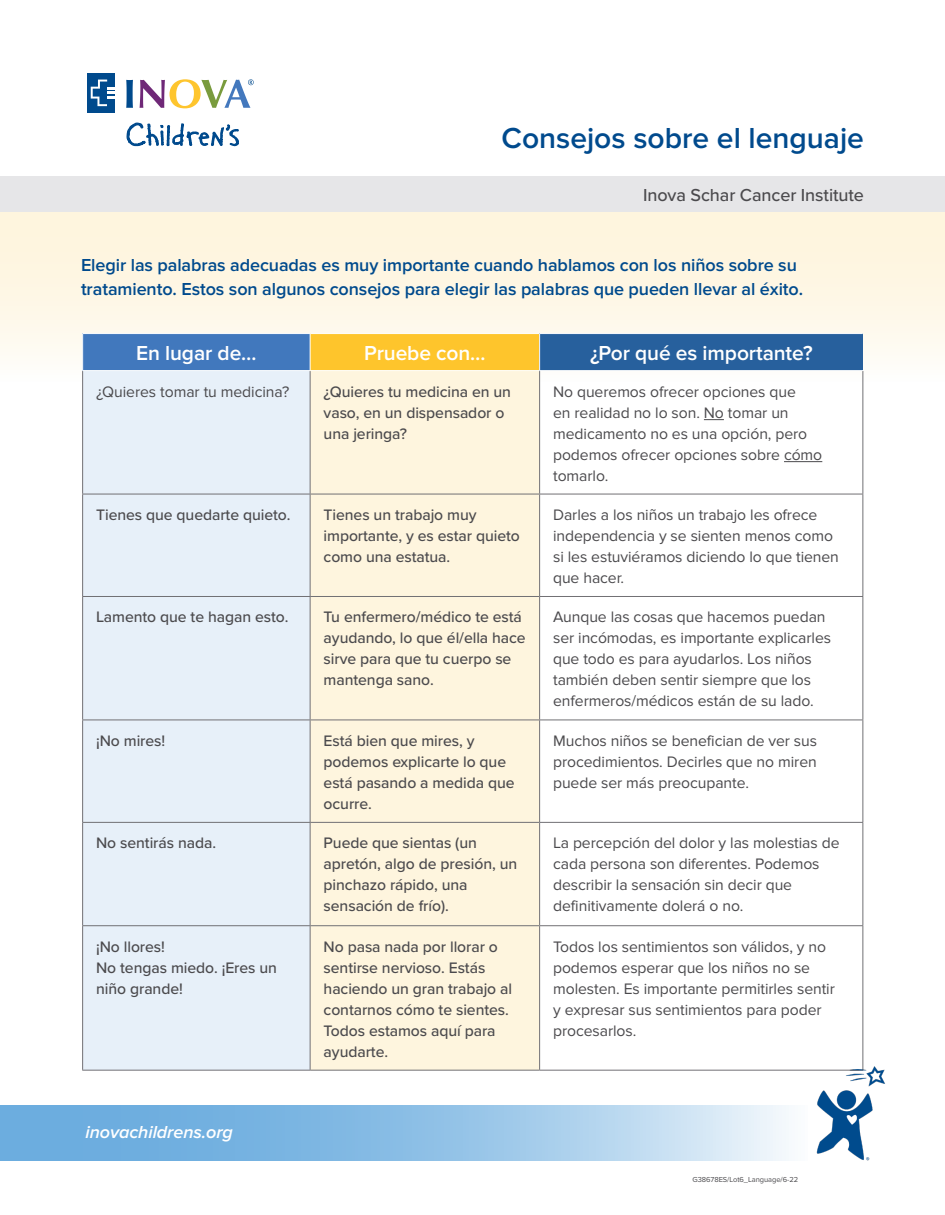
<style>
.page{position:relative;width:945px;height:1215px;background:#fff}
.page>*{position:absolute;margin:0;border:0;box-sizing:border-box;transform-origin:0 0}
.t1{font:600 30px "Proxima Nova";color:#004a8d}
.Body{font:600 21px "Proxima Nova";letter-spacing:-.005em;color:#fff}
.Body-2{font:600 18px/24px "Proxima Nova";letter-spacing:-.005em;color:#004a8d}
.Body-3{font:500 18px "Proxima Nova";letter-spacing:-.005em;color:#4b4a4d}
.Body-4{font:italic 600 18px "Proxima Nova";letter-spacing:-.005em;color:#fff}
.Body-5{font:15.75px/21px "Proxima Nova";letter-spacing:-.005em;color:#4b4a4d}
.Body-6{font:500 15.75px/21px "Proxima Nova";letter-spacing:-.005em;color:#4b4a4d}
.Body-7{font:7.5px "Proxima Nova";letter-spacing:-.005em;color:#4b4a4d}
</style>
<div class="page">
<div style="left:0;top:202px;width:945px;height:180px;background:#fef5de"></div>
<div style="left:0;top:177px;width:945px;height:35px;background:#e6e6e8"></div>
<div style="left:83px;top:334px;width:227px;height:37px;background:#4178bd"></div>
<div style="left:310px;top:334px;width:230px;height:37px;background:#fec52c"></div>
<div style="left:540px;top:334px;width:323px;height:37px;background:#27609d"></div>
<div style="left:83px;top:371px;width:227px;height:699px;background:#e7f0f9"></div>
<div style="left:311px;top:382px;width:228px;height:688px;background:#fef5de"></div>
<hr style="left:82px;top:371px;width:1px;height:123px;background:#717074">
<hr style="left:310px;top:371px;width:1px;height:123px;background:#717074">
<hr style="left:539px;top:371px;width:1px;height:123px;background:#717074">
<hr style="left:862px;top:371px;width:1px;height:123px;background:#717074">
<hr style="left:82px;top:494px;width:228px;height:1px;background:#717074">
<hr style="left:82px;top:494px;width:1px;height:102px;background:#717074">
<hr style="left:310px;top:494px;width:230px;height:1px;background:#717074">
<hr style="left:310px;top:494px;width:1px;height:102px;background:#717074">
<hr style="left:540px;top:494px;width:323px;height:1px;background:#717074">
<hr style="left:539px;top:494px;width:1px;height:102px;background:#717074">
<hr style="left:862px;top:494px;width:1px;height:102px;background:#717074">
<hr style="left:82px;top:596px;width:228px;height:1px;background:#717074">
<hr style="left:82px;top:597px;width:1px;height:123px;background:#717074">
<hr style="left:310px;top:596px;width:230px;height:1px;background:#717074">
<hr style="left:310px;top:597px;width:1px;height:123px;background:#717074">
<hr style="left:540px;top:596px;width:323px;height:1px;background:#717074">
<hr style="left:539px;top:597px;width:1px;height:123px;background:#717074">
<hr style="left:862px;top:597px;width:1px;height:123px;background:#717074">
<hr style="left:82px;top:720px;width:228px;height:1px;background:#717074">
<hr style="left:82px;top:720px;width:1px;height:102px;background:#717074">
<hr style="left:310px;top:720px;width:230px;height:1px;background:#717074">
<hr style="left:310px;top:720px;width:1px;height:102px;background:#717074">
<hr style="left:540px;top:720px;width:323px;height:1px;background:#717074">
<hr style="left:539px;top:720px;width:1px;height:102px;background:#717074">
<hr style="left:862px;top:720px;width:1px;height:102px;background:#717074">
<hr style="left:82px;top:822px;width:228px;height:1px;background:#717074">
<hr style="left:82px;top:823px;width:1px;height:102px;background:#717074">
<hr style="left:310px;top:822px;width:230px;height:1px;background:#717074">
<hr style="left:310px;top:823px;width:1px;height:102px;background:#717074">
<hr style="left:540px;top:822px;width:323px;height:1px;background:#717074">
<hr style="left:539px;top:823px;width:1px;height:102px;background:#717074">
<hr style="left:862px;top:823px;width:1px;height:102px;background:#717074">
<hr style="left:82px;top:925px;width:228px;height:1px;background:#717074">
<hr style="left:82px;top:926px;width:1px;height:144px;background:#717074">
<hr style="left:310px;top:925px;width:230px;height:1px;background:#717074">
<hr style="left:310px;top:926px;width:1px;height:144px;background:#717074">
<hr style="left:540px;top:925px;width:323px;height:1px;background:#717074">
<hr style="left:539px;top:926px;width:1px;height:144px;background:#717074">
<hr style="left:862px;top:926px;width:1px;height:144px;background:#717074">
<hr style="left:82px;top:1070px;width:228px;height:1px;background:#717074">
<hr style="left:310px;top:1070px;width:230px;height:1px;background:#717074">
<hr style="left:540px;top:1070px;width:323px;height:1px;background:#717074">
<hr style="left:540px;top:333px;width:323px;height:1px;background:#fff">
<hr style="left:540px;top:370px;width:323px;height:1px;background:#fff">
<hr style="left:82px;top:333px;width:228px;height:1px;background:#fff">
<hr style="left:82px;top:334px;width:1px;height:36px;background:#fff">
<hr style="left:82px;top:370px;width:228px;height:1px;background:#fff">
<hr style="left:310px;top:333px;width:230px;height:1px;background:#fff">
<hr style="left:310px;top:334px;width:1px;height:36px;background:#fff">
<hr style="left:539px;top:334px;width:1px;height:36px;background:#fff">
<hr style="left:310px;top:370px;width:230px;height:1px;background:#fff">
<svg style="left:704px;top:419px;width:20px;height:1px"></svg>
<hr style="left:784px;top:461px;width:38px;height:1px;background:#4b4a4d">
<img style="left:817px;top:1066px;width:68px;height:94px">
<svg style="left:126px;top:80px;width:7px;height:28px"></svg>
<svg style="left:140px;top:79px;width:114px;height:29px"></svg>
<div style="left:87px;top:74px;width:28px;height:39px;background:#004a8d"></div>
<svg style="left:91px;top:80px;width:24px;height:26px"></svg>
<svg style="left:126px;top:122px;width:113px;height:24px"></svg>
<svg style="left:0;top:1106px;width:789px;height:55px;background:#95c4e7"></svg>
<p class="t1" style="left:502px;top:121px;width:364px">Consejos sobre el lenguaje</p>
<p class="Body-3" style="left:643px;top:181px;width:222px">Inova Schar Cancer Institute</p>
<p class="Body-2" style="left:81px;top:253px;width:724px">Elegir las palabras adecuadas es muy importante cuando hablamos con los niños sobre su tratamiento. Estos son algunos consejos para elegir las palabras que pueden llevar al éxito.</p>
<p class="Body" style="left:136px;top:341px;width:122px">En lugar de…</p>
<p class="Body" style="left:364px;top:341px;width:123px">Pruebe con…</p>
<p class="Body" style="left:590px;top:341px;width:224px">¿Por qué es importante?</p>
<p class="Body-5" style="left:96px;top:381px;width:195px">¿Quieres tomar tu medicina?</p>
<p class="Body-6" style="left:324px;top:380px;width:189px">¿Quieres tu medicina en un vaso, en un dispensador o una jeringa?</p>
<p class="Body-5" style="left:553px;top:381px;width:271px">No queremos ofrecer opciones que<br>en realidad no lo son. No tomar un medicamento no es una opción, pero podemos ofrecer opciones sobre cómo tomarlo.</p>
<p class="Body-6" style="left:96px;top:504px;width:196px">Tienes que quedarte quieto.</p>
<p class="Body-6" style="left:324px;top:504px;width:198px">Tienes un trabajo muy importante, y es estar quieto como una estatua.</p>
<p class="Body-5" style="left:553px;top:504px;width:287px">Darles a los niños un trabajo les ofrece independencia y se sienten menos como si les estuviéramos diciendo lo que tienen que hacer.</p>
<p class="Body-6" style="left:96px;top:606px;width:194px">Lamento que te hagan esto.</p>
<p class="Body-6" style="left:324px;top:606px;width:204px">Tu enfermero/médico te está ayudando, lo que él/ella hace sirve para que tu cuerpo se mantenga sano.</p>
<p class="Body-5" style="left:553px;top:607px;width:280px">Aunque las cosas que hacemos puedan ser incómodas, es importante explicarles que todo es para ayudarlos. Los niños también deben sentir siempre que los enfermeros/médicos están de su lado.</p>
<p class="Body-6" style="left:96px;top:730px;width:71px">¡No mires!</p>
<p class="Body-6" style="left:324px;top:730px;width:192px">Está bien que mires, y podemos explicarte lo que está pasando a medida que ocurre.</p>
<p class="Body-5" style="left:553px;top:730px;width:266px;text-align:justify">Muchos niños se benefician de ver sus procedimientos. Decirles que no miren puede ser más preocupante.</p>
<p class="Body-6" style="left:96px;top:832px;width:122px">No sentirás nada.</p>
<p class="Body-6" style="left:324px;top:832px;width:195px">Puede que sientas (un apretón, algo de presión, un pinchazo rápido, una sensación de frío).</p>
<p class="Body-5" style="left:553px;top:833px;width:288px">La percepción del dolor y las molestias de cada persona son diferentes. Podemos describir la sensación sin decir que definitivamente dolerá o no.</p>
<p class="Body-6" style="left:96px;top:935px;width:182px">¡No llores!<br>No tengas miedo. ¡Eres un niño grande!</p>
<p class="Body-6" style="left:324px;top:935px;width:190px">No pasa nada por llorar o sentirse nervioso. Estás haciendo un gran trabajo al contarnos cómo te sientes.<br>Todos estamos aquí para ayudarte.</p>
<p class="Body-5" style="left:553px;top:936px;width:283px">Todos los sentimientos son válidos, y no podemos esperar que los niños no se molesten. Es importante permitirles sentir y expresar sus sentimientos para poder procesarlos.</p>
<p class="Body-4" style="left:86px;top:1122px;width:149px">inovachildrens.org</p>
<p class="Body-7" style="left:692px;top:1175px;width:107px">G38678ES/Lot6_Language/6-22</p>
</div>
